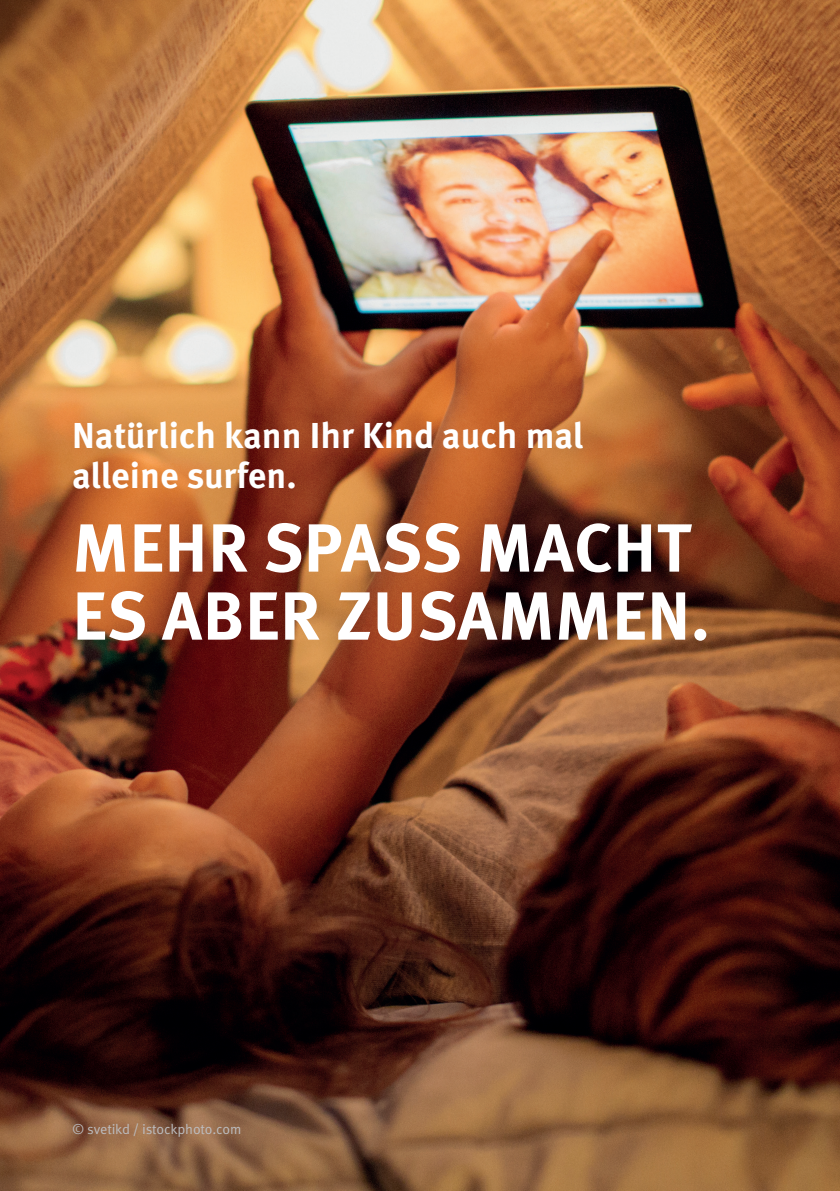
<style>
.page{position:relative;width:840px;height:1191px;background:#fff}
.page>*{position:absolute;margin:0;border:0;box-sizing:border-box;transform-origin:0 0}
.t1{font:700 68px/68px "Meta OT";letter-spacing:.01em;color:#fff}
.t2{font:700 36px/40px "Meta OT";color:#fff}
.t3{font:14px "Meta OT Norm";letter-spacing:-.015em;color:#bcbdc0}
</style>
<div class="page">
<img style="left:0;top:0;width:839px;height:1191px">
<p class="t2" style="left:72px;top:416px;width:512px">Natürlich kann Ihr Kind auch mal alleine surfen.</p>
<h1 class="t1" style="left:72px;top:515px;width:638px">MEHR SPASS MACHT<br>ES ABER ZUSAMMEN.</h1>
<p class="t3" style="left:72px;top:1120px;width:171px">© svetikd / istockphoto.com</p>
</div>
